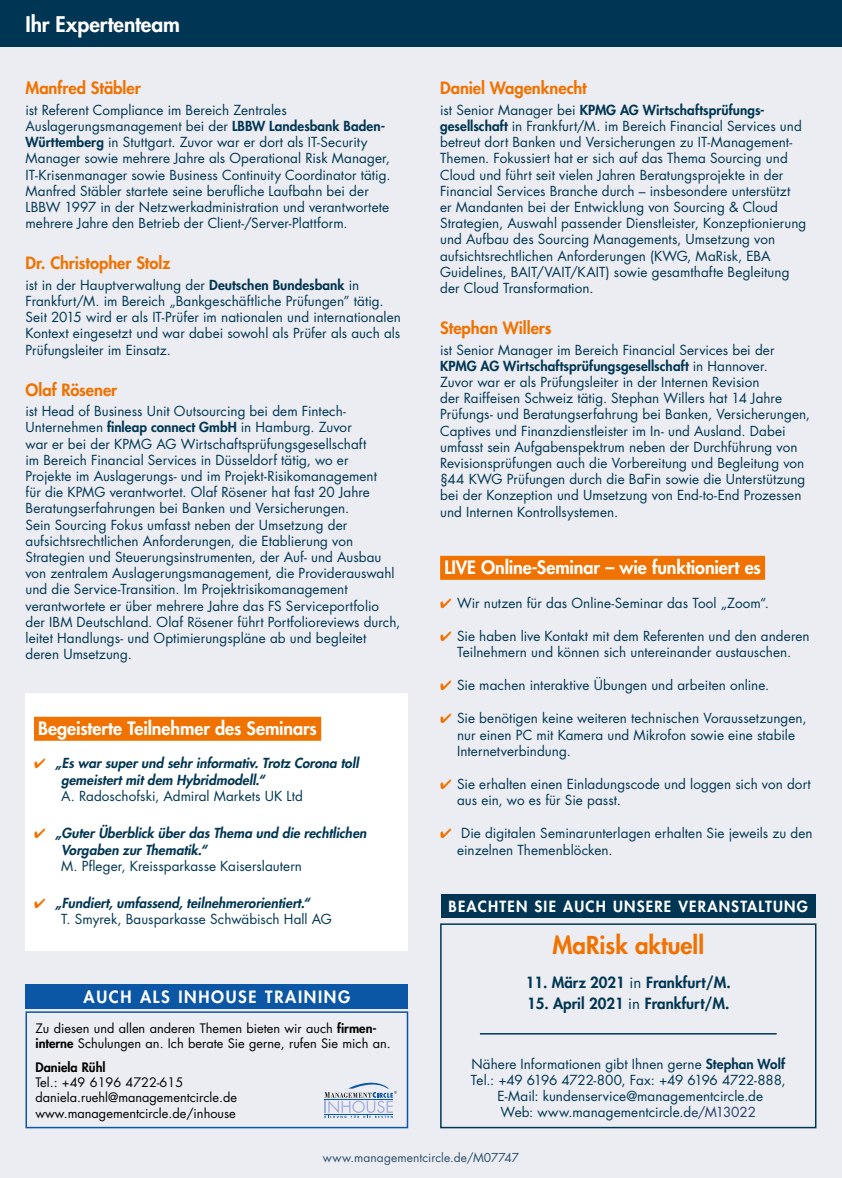
<style>
.page{position:relative;width:842px;height:1178px;background:#ecedf2}
.page>*{position:absolute;margin:0;border:0;box-sizing:border-box;transform-origin:0 0}
.t1{font:800 24px "Futura Std";color:#f07200}
.t2{font:800 21px "Futura Std";color:#fff}
.t3{font:800 18px "Futura Std";letter-spacing:-.01em;color:#fff}
.t4{font:800 16.5px "Futura Std";color:#f07200}
.t5{font:800 16.5px "Futura Std";letter-spacing:.1em;color:#fff}
.t6{font:800 15px "Futura Std";color:#003653}
.t7{font:800 15px "Futura Std";letter-spacing:.08em;color:#fff}
.t8{font:13.5px/16.2px "Futura Std";letter-spacing:.005em;color:#003653}
.t9{font:italic 800 13.5px/16.2px "Futura Std";letter-spacing:.005em;color:#003653}
.t10{font:12.75px/15.3px "Futura Std";color:#000}
.t11{font:800 12.75px "Futura Std";color:#000}
.t12{font:12px "Futura Std";letter-spacing:.01em;color:#2d4f6c}
.s1{font-weight:800}
.s2{color:#f07200}
.s3{font-weight:400;font-style:normal}
.s4{font-weight:400}
.s5{color:#243e6b}
</style>
<div class="page">
<div style="left:0;top:0;width:842px;height:47px;background:#003653"></div>
<div style="left:26px;top:693px;width:382px;height:258px;background:#fff"></div>
<div style="left:34px;top:717px;width:287px;height:24px;background:#f07200"></div>
<div style="left:441px;top:894px;width:374px;height:24px;background:#003653"></div>
<hr style="left:480px;top:1033px;width:297px;height:1px;background:#003653">
<div style="left:440px;top:923px;width:376px;height:205px;border:2px solid #003653"></div>
<div style="left:440px;top:556px;width:325px;height:24px;background:#f07200"></div>
<div style="left:26px;top:1011px;width:382px;height:117px;border:2px solid #0b56a5"></div>
<div style="left:26px;top:984px;width:382px;height:25px;background:#0b56a5"></div>
<svg style="left:324px;top:1083px;width:73px;height:35px"></svg>
<h2 class="t2" style="left:26px;top:11px;width:156px">Ihr Expertenteam</h2>
<p class="t4" style="left:26px;top:78px;width:117px">Manfred Stäbler</p>
<p class="t8" style="left:26px;top:102px;width:366px">ist Referent Compliance im Bereich Zentrales Auslagerungsmanagement bei der <span class="s1">LBBW Landesbank Baden-Württemberg</span> in Stuttgart. Zuvor war er dort als IT-Security Manager sowie mehrere Jahre als Operational Risk Manager, IT-Krisenmanager sowie Business Continuity Coordinator tätig.<br>Manfred Stäbler startete seine berufliche Laufbahn bei der LBBW 1997 in der Netzwerkadministration und verantwortete mehrere Jahre den Betrieb der Client-/Server-Plattform.</p>
<p class="t4" style="left:26px;top:253px;width:146px">Dr. Christopher Stolz</p>
<p class="t8" style="left:26px;top:277px;width:377px">ist in der Hauptverwaltung der <span class="s1">Deutschen Bundesbank</span> in Frankfurt/M. im Bereich „Bankgeschäftliche Prüfungen” tätig.<br>Seit 2015 wird er als IT-Prüfer im nationalen und internationalen Kontext eingesetzt und war dabei sowohl als Prüfer als auch als Prüfungsleiter im Einsatz.</p>
<p class="t4" style="left:26px;top:379px;width:93px">Olaf Rösener</p>
<p class="t8" style="left:26px;top:403px;width:376px">ist Head of Business Unit Outsourcing bei dem Fintech-Unternehmen <span class="s1">finleap connect GmbH</span> in Hamburg. Zuvor<br>war er bei der KPMG AG Wirtschaftsprüfungsgesellschaft<br>im Bereich Financial Services in Düsseldorf tätig, wo er<br>Projekte im Auslagerungs- und im Projekt-Risikomanagement<br>für die KPMG verantwortet. Olaf Rösener hat fast 20 Jahre Beratungserfahrungen bei Banken und Versicherungen.<br>Sein Sourcing Fokus umfasst neben der Umsetzung der aufsichtsrechtlichen Anforderungen, die Etablierung von Strategien und Steuerungsinstrumenten, der Auf- und Ausbau von zentralem Auslagerungsmanagement, die Providerauswahl und die Service-Transition. Im Projektrisikomanagement verantwortete er über mehrere Jahre das FS Serviceportfolio der IBM Deutschland. Olaf Rösener führt Portfolioreviews durch, leitet Handlungs- und Optimierungspläne ab und begleitet deren Umsetzung.</p>
<p class="t4" style="left:440px;top:78px;width:148px">Daniel Wagenknecht</p>
<p class="t8" style="left:440px;top:102px;width:368px">ist Senior Manager bei <span class="s1">KPMG AG Wirtschaftsprüfungs&shy;gesellschaft</span> in Frankfurt/M. im Bereich Financial Services und betreut dort Banken und Versicherungen zu IT-Management-Themen. Fokussiert hat er sich auf das Thema Sourcing und Cloud und führt seit vielen Jahren Beratungsprojekte in der Financial Services Branche durch – insbesondere unterstützt<br>er Mandanten bei der Entwicklung von Sourcing &amp; Cloud Strategien, Auswahl passender Dienstleister, Konzeptionierung und Aufbau des Sourcing Managements, Umsetzung von aufsichtsrechtlichen Anforderungen (KWG, MaRisk, EBA Guidelines, BAIT/VAIT/KAIT) sowie gesamthafte Begleitung der Cloud Transformation.</p>
<p class="t4" style="left:440px;top:318px;width:113px">Stephan Willers</p>
<p class="t8" style="left:440px;top:342px;width:371px">ist Senior Manager im Bereich Financial Services bei der <span class="s1">KPMG AG Wirtschaftsprüfungsgesellschaft</span> in Hannover.<br>Zuvor war er als Prüfungsleiter in der Internen Revision<br>der Raiffeisen Schweiz tätig. Stephan Willers hat 14 Jahre Prüfungs- und Beratungserfahrung bei Banken, Versicherungen, Captives und Finanzdienstleister im In- und Ausland. Dabei umfasst sein Aufgabenspektrum neben der Durchführung von Revisionsprüfungen auch die Vorbereitung und Begleitung von §44 KWG Prüfungen durch die BaFin sowie die Unterstützung bei der Konzeption und Umsetzung von End-to-End Prozessen und Internen Kontrollsystemen.</p>
<h3 class="t3" style="left:444px;top:556px;width:318px">LIVE Online-Seminar – wie funktioniert es</h3>
<p class="t8" style="left:440px;top:594px;width:330px"><span class="s2">✔</span> Wir nutzen für das Online-Seminar das Tool „Zoom“.</p>
<p class="t8" style="left:440px;top:628px;width:371px;text-align:center"><span class="s2">✔</span> Sie haben live Kontakt mit dem Referenten und den anderen<br>Teilnehmern und können sich untereinander austauschen.</p>
<p class="t8" style="left:440px;top:677px;width:331px"><span class="s2">✔</span> Sie machen interaktive Übungen und arbeiten online.</p>
<p class="t8" style="left:457px;top:710px;width:351px;text-indent:-17px"><span class="s2">✔</span> Sie benötigen keine weiteren technischen Voraussetzungen, nur einen PC mit Kamera und Mikrofon sowie eine stabile<br>Internetverbindung.</p>
<p class="t8" style="left:457px;top:776px;width:355px;text-indent:-17px"><span class="s2">✔</span> Sie erhalten einen Einladungscode und loggen sich von dort aus ein, wo es für Sie passt.</p>
<p class="t8" style="left:457px;top:825px;width:357px;text-indent:-17px"><span class="s2">✔</span> Die digitalen Seminarunterlagen erhalten Sie jeweils zu den einzelnen Themenblöcken.</p>
<h3 class="t3" style="left:38px;top:717px;width:280px">Begeisterte Teilnehmer des Seminars</h3>
<p class="t9" style="left:61px;top:755px;width:299px;text-indent:-27px"><span class="s2">✔</span> „Es war super und sehr informativ. Trotz Corona toll gemeistert mit dem Hybridmodell.“</p>
<p class="t8" style="left:61px;top:788px;width:243px">A. Radoschofski, Admiral Markets UK Ltd</p>
<p class="t9" style="left:61px;top:825px;width:307px;text-indent:-27px"><span class="s2">✔</span> „Guter Überblick über das Thema und die rechtlichen<br>Vorgaben zur Thematik.“</p>
<p class="t8" style="left:61px;top:858px;width:243px">M. Pfleger, Kreissparkasse Kaiserslautern</p>
<p class="t9" style="left:61px;top:895px;width:272px;text-indent:-27px"><span class="s2">✔</span> „Fundiert, umfassend, teilnehmerorientiert.“<br><span class="s3">T. Smyrek, Bausparkasse Schwäbisch Hall AG</span></p>
<p class="t7" style="left:449px;top:897px;width:361px">BEACHTEN SIE AUCH UNSERE VERANSTALTUNG</p>
<h1 class="t1" style="left:552px;top:930px;width:153px">MaRisk aktuell</h1>
<p class="t6" style="left:526px;top:973px;width:206px">11. März 2021 <span class="s4">in</span> Frankfurt/M.</p>
<p class="t6" style="left:527px;top:994px;width:204px">15. April 2021 <span class="s4">in</span> Frankfurt/M.</p>
<p class="t5" style="left:84px;top:987px;width:268px">AUCH ALS INHOUSE TRAINING</p>
<p class="t10" style="left:36px;top:1020px;width:357px">Zu diesen und allen anderen Themen bieten wir auch <span class="s1">firmen&shy;interne</span> Schulungen an. Ich berate Sie gerne, rufen Sie mich an.</p>
<p class="t11" style="left:36px;top:1059px;width:72px">Daniela Rühl</p>
<p class="t10" style="left:36px;top:1075px;width:203px">Tel.: +49 6196 4722-615 daniela.ruehl@managementcircle.de www.managementcircle.de/inhouse</p>
<p class="t8" style="left:471px;top:1055px;width:316px;text-align:center">Nähere Informationen gibt Ihnen gerne <span class="s1">Stephan Wolf </span>Tel.: +49 6196 4722-800, Fax: +49 6196 4722-888, E-Mail: kundenservice@managementcircle.de<br>Web: www.managementcircle.d<span class="s5">e/M13022</span></p>
<p class="t12" style="left:323px;top:1149px;width:198px">www.managementcircle.de/M07747</p>
</div>
